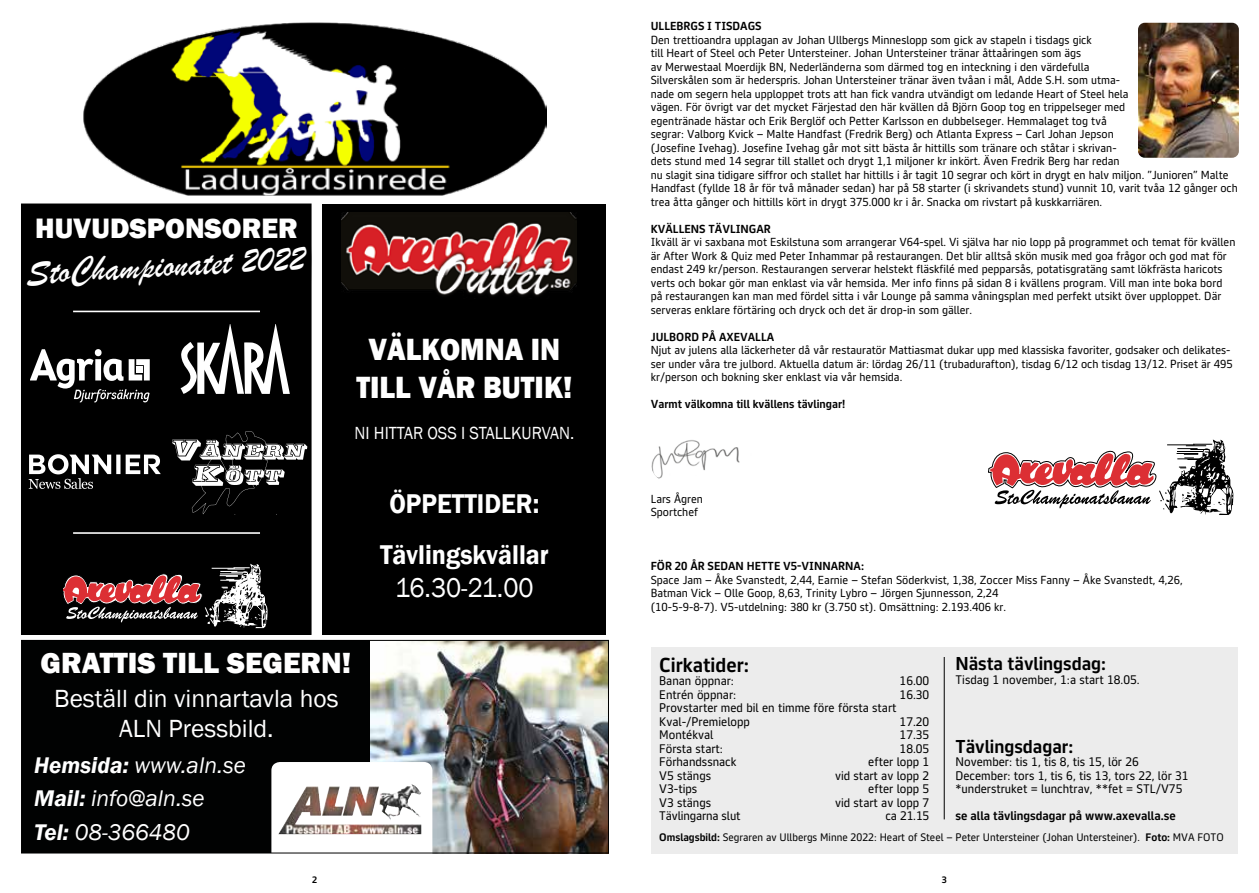
<style>
.page{position:relative;width:1259px;height:893px;background:#fff}
.page>*{position:absolute;margin:0;border:0;box-sizing:border-box;transform-origin:0 0}
.t1{font:36.75px "Brush Script";color:#fff}
.t2{font:800 31.65px/38px "Franklin Gothic";color:#fff;text-align:center;scale:.92 1}
.t3{font:800 30px "Franklin Gothic";color:#fff}
.t4{font:800 28.95px "Franklin Gothic";color:#fff}
.t5{font:600 27.9px/50.8px "Franklin Gothic";color:#fff;text-align:center;scale:.92 1}
.t6{font:27.9px "Franklin Gothic";letter-spacing:-.015em;color:#fff;scale:.92 1}
.t7{font:25.5px/30.6px "Franklin Gothic";color:#fff;text-align:center}
.t8{font:italic 23.25px/33.3px "Franklin Gothic";color:#fff}
.t9{font:700 19.5px "ATG Text";color:#000}
.t10{font:700 18px "ATG Text";color:#000}
.t11{font:18px "Franklin Gothic";color:#fff;scale:.92 1}
.t12{font:12px/13.5px "ATG Text";color:#000}
.t13{font:700 12px "ATG Text";color:#000}
.t14{font:11.25px/13.5px "ATG Text";color:#000}
.t15{font:700 11.25px "ATG Text";color:#000}
.t16{font:10.5px "ATG Text";color:#000}
.t17{font:700 9px "ATG Text";color:#000}
.s1{font-weight:600}
.s2{font-weight:700}
</style>
<div class="page">
<div style="left:21px;top:204px;width:290px;height:430px;background:#000"></div>
<svg style="left:64px;top:564px;width:203px;height:64px"></svg>
<svg style="left:180px;top:324px;width:110px;height:70px"></svg>
<svg style="left:29px;top:454px;width:132px;height:35px"></svg>
<svg style="left:30px;top:349px;width:120px;height:53px"></svg>
<svg style="left:172px;top:431px;width:135px;height:84px"></svg>
<hr style="left:73px;top:311px;width:187px;height:1px;background:#fff">
<hr style="left:73px;top:532px;width:187px;height:2px;background:#fff">
<div style="left:21px;top:204px;width:290px;height:431px;border:1px solid #000"></div>
<img style="left:83px;top:23px;width:463px;height:173px">
<div style="left:22px;top:640px;width:586px;height:213px;background:#010202"></div>
<img style="left:370px;top:642px;width:237px;height:209px">
<svg style="left:271px;top:762px;width:161px;height:89px;background:#e2dcda"></svg>
<img style="left:379px;top:784px;width:42px;height:36px">
<div style="left:21px;top:640px;width:588px;height:213px;border:1px solid #000"></div>
<div style="left:322px;top:204px;width:284px;height:431px;background:#000"></div>
<img style="left:342px;top:212px;width:234px;height:84px">
<div style="left:651px;top:647px;width:586px;height:206px;background:#ececec"></div>
<hr style="left:944px;top:657px;width:1px;height:162px;background:#000">
<svg style="left:988px;top:439px;width:245px;height:76px"></svg>
<img style="left:1138px;top:23px;width:100px;height:135px">
<img style="left:651px;top:440px;width:89px;height:39px">
<h3 class="t4" style="left:35px;top:209px;width:264px">HUVUDSPONSORER</h3>
<h1 class="t1" style="left:25px;top:250px;width:281px;rotate:-3deg">StoChampionatet 2022</h1>
<h2 class="t2" style="left:356px;top:330px;width:236px">VÄLKOMNA IN<br>TILL VÅR BUTIK!</h2>
<h3 class="t11" style="left:355px;top:422px;width:240px">NI HITTAR OSS I STALLKURVAN.</h3>
<h3 class="t5" style="left:380px;top:478px;width:185px">ÖPPETTIDER:<br>Tävlingskvällar</h3>
<h3 class="t6" style="left:395px;top:570px;width:152px">16.30-21.00</h3>
<h3 class="t3" style="left:40px;top:644px;width:312px">GRATTIS TILL SEGERN!</h3>
<h3 class="t7" style="left:54px;top:683px;width:286px">Beställ din vinnartavla hos<br>ALN Pressbild.</h3>
<h3 class="t8" style="left:34px;top:749px;width:213px"><span class="s1">Hemsida:</span> www.aln.se<br><span class="s1">Mail:</span> info@aln.se<br><span class="s1">Tel:</span> 08-366480</h3>
<p class="t15" style="left:651px;top:19px;width:112px">ULLEBRGS I TISDAGS</p>
<p class="t14" style="left:651px;top:33px;width:588px">Den trettioandra upplagan av Johan Ullbergs Minneslopp som gick av stapeln i tisdags gick<br>till Heart of Steel och Peter Untersteiner. Johan Untersteiner tränar åttaåringen som ägs<br>av Merwestaal Moerdijk BN, Nederländerna som därmed tog en inteckning i den värdefulla<br>Silverskålen som är hederspris. Johan Untersteiner tränar även tvåan i mål, Adde S.H. som utma-<br>nade om segern hela upploppet trots att han fick vandra utvändigt om ledande Heart of Steel hela<br>vägen. För övrigt var det mycket Färjestad den här kvällen då Björn Goop tog en trippelseger med<br>egentränade hästar och Erik Berglöf och Petter Karlsson en dubbelseger. Hemmalaget tog två<br>segrar: Valborg Kvick – Malte Handfast (Fredrik Berg) och Atlanta Express – Carl Johan Jepson<br>(Josefine Ivehag). Josefine Ivehag går mot sitt bästa år hittills som tränare och ståtar i skrivan-<br>dets stund med 14 segrar till stallet och drygt 1,1 miljoner kr inkört. Även Fredrik Berg har redan<br>nu slagit sina tidigare siffror och stallet har hittills i år tagit 10 segrar och kört in drygt en halv miljon. ”Junioren” Malte Handfast (fyllde 18 år för två månader sedan) har på 58 starter (i skrivandets stund) vunnit 10, varit tvåa 12 gånger och trea åtta gånger och hittills kört in drygt 375.000 kr i år. Snacka om rivstart på kuskkarriären.</p>
<p class="t15" style="left:651px;top:222px;width:122px">KVÄLLENS TÄVLINGAR</p>
<p class="t14" style="left:651px;top:236px;width:586px">Ikväll är vi saxbana mot Eskilstuna som arrangerar V64-spel. Vi själva har nio lopp på programmet och temat för kvällen är After Work &amp; Quiz med Peter Inhammar på restaurangen. Det blir alltså skön musik med goa frågor och god mat för endast 249 kr/person. Restaurangen serverar helstekt fläskfilé med pepparsås, potatisgratäng samt lökfrästa haricots verts och bokar gör man enklast via vår hemsida. Mer info finns på sidan 8 i kvällens program. Vill man inte boka bord på restaurangen kan man med fördel sitta i vår Lounge på samma våningsplan med perfekt utsikt över upploppet. Där serveras enklare förtäring och dryck och det är drop-in som gäller.</p>
<p class="t15" style="left:651px;top:330px;width:125px">JULBORD PÅ AXEVALLA</p>
<p class="t14" style="left:651px;top:344px;width:583px">Njut av julens alla läckerheter då vår restauratör Mattiasmat dukar upp med klassiska favoriter, godsaker och delikates&shy;ser under våra tre julbord. Aktuella datum är: lördag 26/11 (trubadurafton), tisdag 6/12 och tisdag 13/12. Priset är 495 kr/person och bokning sker enklast via vår hemsida.</p>
<p class="t15" style="left:651px;top:397px;width:196px">Varmt välkomna till kvällens tävlingar!</p>
<p class="t14" style="left:651px;top:492px;width:54px">Lars Ågren<br>Sportchef</p>
<p class="t15" style="left:651px;top:559px;width:215px">FÖR 20 ÅR SEDAN HETTE V5-VINNARNA:</p>
<p class="t14" style="left:651px;top:573px;width:533px">Space Jam – Åke Svanstedt, 2,44, Earnie – Stefan Söderkvist, 1,38, Zoccer Miss Fanny – Åke Svanstedt, 4,26,<br>Batman Vick – Olle Goop, 8,63, Trinity Lybro – Jörgen Sjunnesson, 2,24<br>(10-5-9-8-7). V5-utdelning: 380 kr (3.750 st). Omsättning: 2.193.406 kr.</p>
<h3 class="t10" style="left:955px;top:653px;width:152px">Nästa tävlingsdag:</h3>
<p class="t12" style="left:955px;top:673px;width:186px">Tisdag 1 november, 1:a start 18.05.</p>
<h3 class="t9" style="left:659px;top:653px;width:91px">Cirkatider:</h3>
<p class="t12" style="left:659px;top:674px;width:76px">Banan öppnar:</p>
<p class="t12" style="left:899px;top:674px;width:31px">16.00</p>
<p class="t12" style="left:659px;top:688px;width:78px">Entrén öppnar:</p>
<p class="t12" style="left:899px;top:688px;width:31px">16.30</p>
<p class="t12" style="left:659px;top:701px;width:239px">Provstarter med bil en timme före första start<br>Kval-/Premielopp</p>
<p class="t12" style="left:899px;top:715px;width:31px">17.20</p>
<p class="t12" style="left:659px;top:728px;width:56px">Montékval</p>
<p class="t12" style="left:899px;top:728px;width:31px">17.35</p>
<p class="t12" style="left:659px;top:742px;width:65px">Första start:</p>
<p class="t12" style="left:899px;top:742px;width:31px">18.05</p>
<p class="t12" style="left:659px;top:755px;width:79px">Förhandssnack</p>
<p class="t12" style="left:868px;top:755px;width:63px">efter lopp 1</p>
<p class="t12" style="left:659px;top:769px;width:53px">V5 stängs</p>
<p class="t12" style="left:835px;top:769px;width:96px">vid start av lopp 2</p>
<p class="t12" style="left:659px;top:782px;width:40px">V3-tips</p>
<p class="t12" style="left:868px;top:782px;width:63px">efter lopp 5</p>
<p class="t12" style="left:659px;top:796px;width:53px">V3 stängs</p>
<p class="t12" style="left:835px;top:796px;width:96px">vid start av lopp 7</p>
<p class="t12" style="left:659px;top:809px;width:83px">Tävlingarna slut</p>
<p class="t12" style="left:885px;top:809px;width:45px">ca 21.15</p>
<p class="t16" style="left:659px;top:831px;width:566px"><span class="s2">Omslagsbild:</span> Segraren av Ullbergs Minne 2022: Heart of Steel – Peter Untersteiner (Johan Untersteiner). <span class="s2">Foto:</span> MVA FOTO</p>
<h3 class="t10" style="left:955px;top:735px;width:119px">Tävlingsdagar:</h3>
<p class="t12" style="left:955px;top:755px;width:235px">November: tis 1, tis 8, tis 15, lör 26<br>December: tors 1, tis 6, tis 13, tors 22, lör 31 *understruket = lunchtrav, **fet = STL/V75</p>
<p class="t13" style="left:955px;top:809px;width:222px">se alla tävlingsdagar på www.axevalla.se</p>
<p class="t17" style="left:312px;top:874px;width:7px">2</p>
<p class="t17" style="left:941px;top:874px;width:7px">3</p>
</div>
